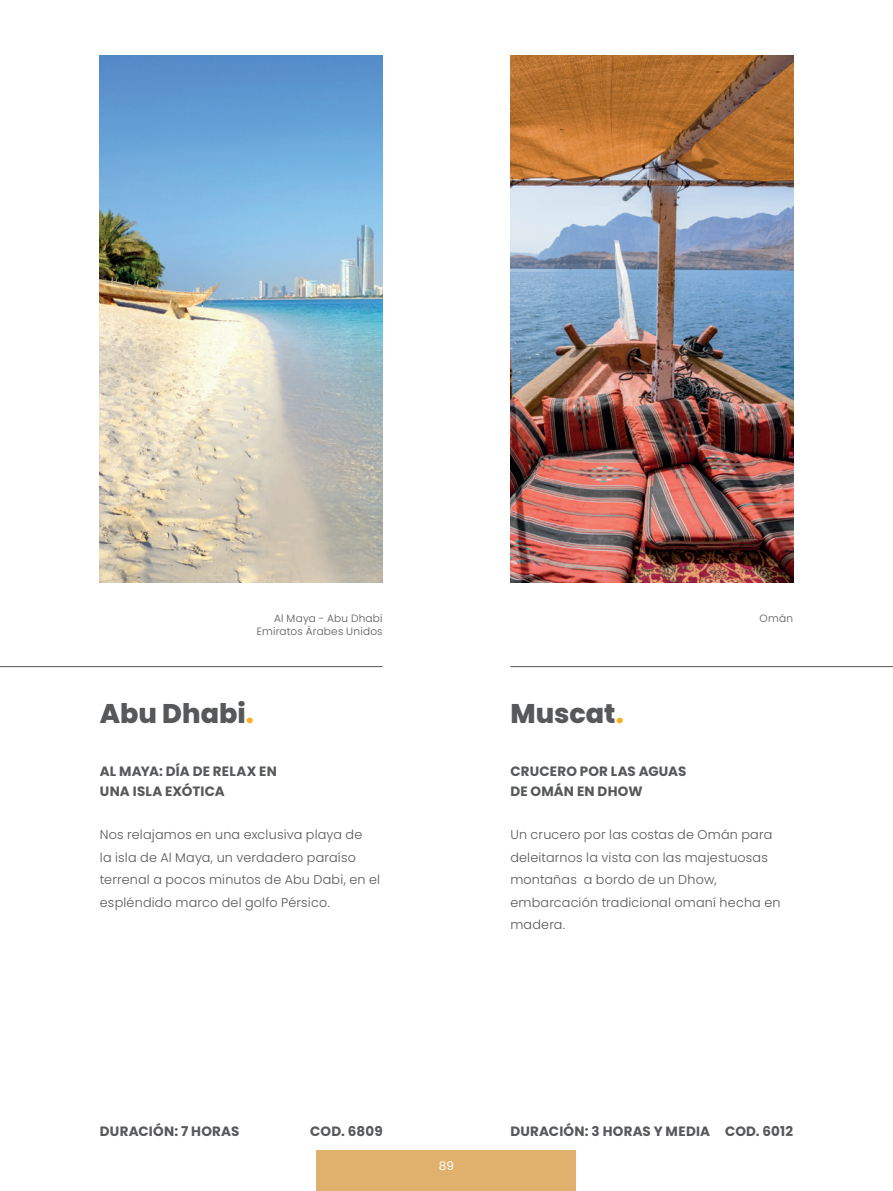
<style>
.page{position:relative;width:893px;height:1191px;background:#fff}
.page>*{position:absolute;margin:0;border:0;box-sizing:border-box;transform-origin:0 0}
.t1{font:800 27px "Poppins";color:#57585a}
.t2{font:700 13.5px/19.5px "Poppins";letter-spacing:.015em;color:#57585a}
.t3{font:300 12.75px/22.5px "Poppins";letter-spacing:.015em;color:#57585a}
.t4{font:12px "Poppins";color:#fff}
.t5{font:300 10.5px/12.6px "Poppins";letter-spacing:.02em;color:#57585a;text-align:right}
.s1{color:#fbaf25}
</style>
<div class="page">
<div style="left:317px;top:1150px;width:259px;height:41px;background:#e0b06d"></div>
<img style="left:100px;top:55px;width:283px;height:528px">
<img style="left:510px;top:55px;width:283px;height:528px">
<hr style="left:510px;top:666px;width:383px;height:1px;background:#57585a">
<hr style="left:0;top:666px;width:383px;height:1px;background:#57585a">
<p class="t5" style="left:257px;top:612px;width:127px">Al Maya - Abu Dhabi<br>Emiratos Árabes Unidos</p>
<p class="t5" style="left:760px;top:612px;width:35px">Omán</p>
<h1 class="t1" style="left:100px;top:697px;width:156px">Abu Dhabi<span class="s1">.</span></h1>
<p class="t2" style="left:100px;top:761px;width:179px">AL MAYA: DÍA DE RELAX EN<br>UNA ISLA EXÓTICA</p>
<p class="t3" style="left:100px;top:823px;width:282px">Nos relajamos en una exclusiva playa de<br>la isla de Al Maya, un verdadero paraíso terrenal a pocos minutos de Abu Dabi, en el espléndido marco del golfo Pérsico.</p>
<h1 class="t1" style="left:510px;top:697px;width:115px">Muscat<span class="s1">.</span></h1>
<p class="t2" style="left:510px;top:761px;width:178px">CRUCERO POR LAS AGUAS<br>DE OMÁN EN DHOW</p>
<p class="t3" style="left:510px;top:823px;width:272px">Un crucero por las costas de Omán para deleitarnos la vista con las majestuosas montañas a bordo de un Dhow, embarcación tradicional omaní hecha en madera.</p>
<p class="t2" style="left:100px;top:1121px;width:141px">DURACIÓN: 7 HORAS</p>
<p class="t2" style="left:310px;top:1121px;width:74px">COD. 6809</p>
<p class="t2" style="left:510px;top:1121px;width:284px">DURACIÓN: 3 HORAS Y MEDIA COD. 6012</p>
<p class="t4" style="left:439px;top:1158px;width:17px">89</p>
</div>
